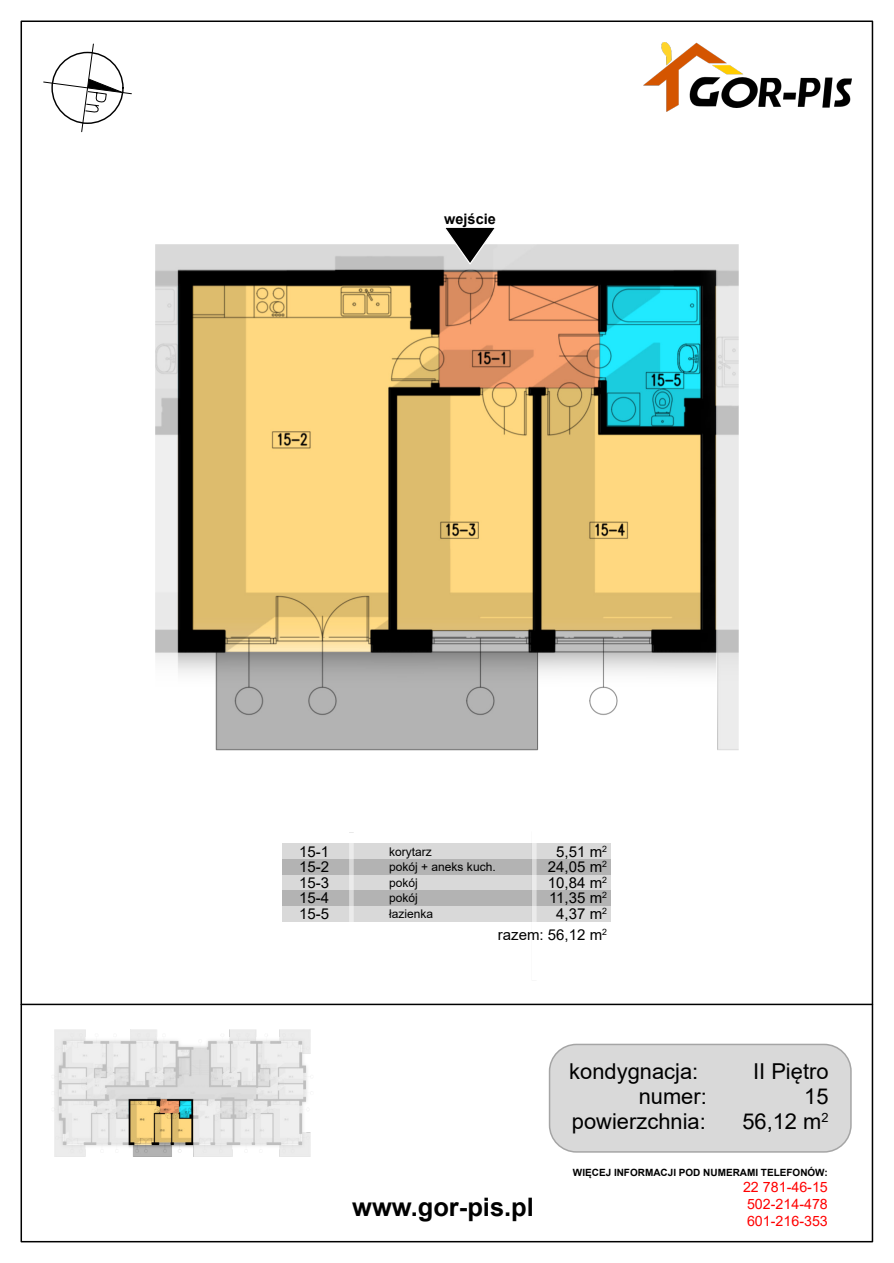
<style>
.page{position:relative;width:894px;height:1263px;background:#fff}
.page>*{position:absolute;margin:0;border:0;box-sizing:border-box;transform-origin:0 0}
.t1{font:700 25.5px "Arial";color:#000}
.t2{font:21.9px "Arial";color:#000}
.t3{font:15px "Arial";color:#000}
.t4{font:700 14.55px "Arial";color:#000}
.t5{font:14.25px/16.6px "Arial";color:#f00;text-align:justify}
.t6{font:12px "Arial";color:#000}
.t7{font:700 9.9px "Arial";color:#000}
</style>
<div class="page">
<img style="left:643px;top:42px;width:207px;height:70px">
<svg style="left:43px;top:43px;width:89px;height:90px"></svg>
<hr style="left:21px;top:1004px;width:851px;height:1px;background:#000">
<img style="left:155px;top:244px;width:583px;height:507px">
<img style="left:54px;top:1029px;width:257px;height:127px">
<svg style="left:442px;top:227px;width:56px;height:39px;background:#8a8a8a"></svg>
<div style="left:548px;top:1044px;width:303px;height:109px;background:#d9d9d9;border:2px solid #a5a5a5;border-radius:27px"></div>
<div style="left:282px;top:844px;width:329px;height:15px;background:#d9d9d9"></div>
<div style="left:282px;top:859px;width:329px;height:16px;background:#b3b3b3"></div>
<div style="left:282px;top:875px;width:329px;height:15px;background:#d9d9d9"></div>
<div style="left:282px;top:890px;width:329px;height:16px;background:#b3b3b3"></div>
<div style="left:282px;top:906px;width:329px;height:15px;background:#d9d9d9"></div>
<img style="left:349px;top:832px;width:187px;height:90px">
<p class="t4" style="left:444px;top:213px;width:53px">wejście</p>
<p class="t3" style="left:299px;top:846px;width:32px">15-1</p>
<p class="t3" style="left:556px;top:846px;width:52px">5,51 m<sup>2</sup></p>
<p class="t6" style="left:389px;top:847px;width:44px">korytarz</p>
<p class="t3" style="left:299px;top:861px;width:32px">15-2</p>
<p class="t3" style="left:547px;top:861px;width:61px">24,05 m<sup>2</sup></p>
<p class="t6" style="left:389px;top:862px;width:108px">pokój + aneks kuch.</p>
<p class="t3" style="left:299px;top:877px;width:32px">15-3</p>
<p class="t3" style="left:547px;top:877px;width:61px">10,84 m<sup>2</sup></p>
<p class="t6" style="left:389px;top:878px;width:30px">pokój</p>
<p class="t3" style="left:299px;top:892px;width:32px">15-4</p>
<p class="t3" style="left:549px;top:892px;width:59px">11,35 m<sup>2</sup></p>
<p class="t6" style="left:389px;top:893px;width:30px">pokój</p>
<p class="t3" style="left:299px;top:908px;width:32px">15-5</p>
<p class="t3" style="left:556px;top:908px;width:52px">4,37 m<sup>2</sup></p>
<p class="t6" style="left:389px;top:909px;width:46px">łazienka</p>
<p class="t3" style="left:497px;top:929px;width:111px">razem: 56,12 m<sup>2</sup></p>
<h1 class="t1" style="left:352px;top:1198px;width:183px">www.gor-pis.pl</h1>
<h2 class="t2" style="left:569px;top:1063px;width:130px">kondygnacja:</h2>
<h2 class="t2" style="left:752px;top:1063px;width:77px">II Piętro</h2>
<h2 class="t2" style="left:638px;top:1088px;width:70px">numer:</h2>
<h2 class="t2" style="left:803px;top:1088px;width:26px">15</h2>
<h2 class="t2" style="left:571px;top:1113px;width:135px">powierzchnia:</h2>
<h2 class="t2" style="left:742px;top:1113px;width:88px">56,12 m<sup>2</sup></h2>
<p class="t7" style="left:572px;top:1168px;width:256px">WIĘCEJ INFORMACJI POD NUMERAMI TELEFONÓW:</p>
<p class="t5" style="left:742px;top:1180px;width:86px">22 781-46-15<br>502-214-478<br>601-216-353</p>
</div>
